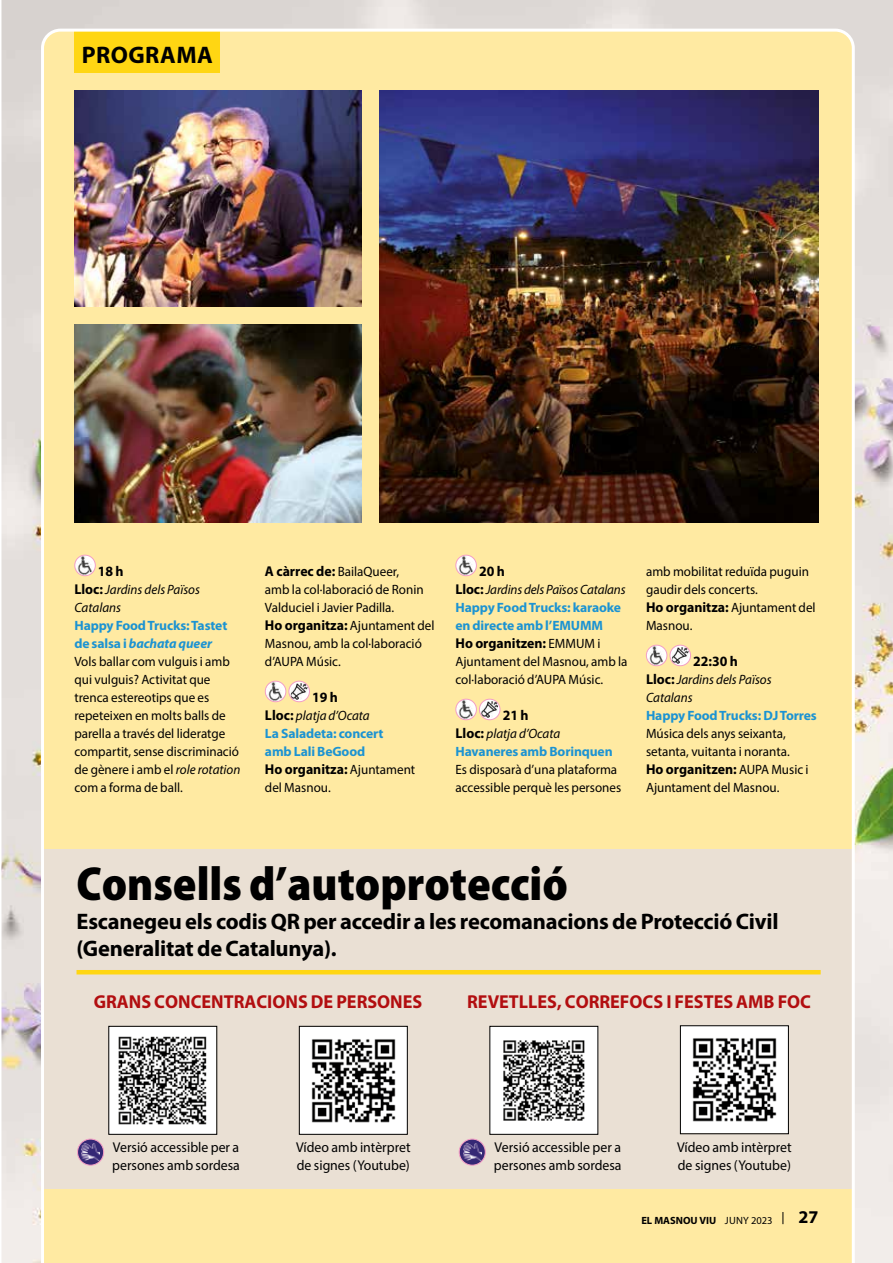
<style>
.page{position:relative;width:893px;height:1263px;background:#fff}
.page>*{position:absolute;margin:0;border:0;box-sizing:border-box;transform-origin:0 0}
.t1{font:900 semi-condensed 48px "Myriad Pro";color:#000}
.t2{font:700 24px "Myriad Pro";letter-spacing:.02em;color:#000}
.t3{font:700 22.5px/27px "Myriad Pro";letter-spacing:-.01em;color:#000}
.t4{font:700 18.75px "Myriad Pro";color:#b20e10}
.t5{font:700 18px "Myriad Pro";color:#000}
.t6{font:14.25px/18px "Myriad Pro";color:#000}
.t7{font:700 14.25px "Myriad Pro";color:#000}
.t8{font:13.5px/18px "Myriad Pro";color:#000}
.t9{font:700 13.5px/18px "Myriad Pro";letter-spacing:-.01em;color:#1c93d2}
.t10{font:italic 13.5px/18px "Myriad Pro";color:#000}
.t11{font:700 10.5px "Myriad Pro";color:#000}
.s1{font-weight:700;font-style:normal;font-size:14.25px}
.s2{font-weight:700;color:#1c93d2}
.s3{font-weight:700;font-style:italic;color:#1c93d2}
.s4{font-style:italic}
.s5{font-weight:700;font-size:14.25px}
.s6{font-size:14.25px;color:#000}
.s7{font-weight:400;font-style:italic;color:#000}
.s8{font-weight:400;font-size:13.5px}
.s9{font-weight:400}
</style>
<div class="page">
<img style="left:1px;top:0;width:892px;height:1263px">
<svg style="left:783px;top:1212px;width:1px;height:12px"></svg>
<h2 class="t2" style="left:82px;top:42px;width:132px">PROGRAMA</h2>
<p class="t7" style="left:98px;top:563px;width:27px">18 h</p>
<p class="t10" style="left:74px;top:580px;width:127px"><span class="s1">Lloc:</span> Jardins dels Països<br>Catalans</p>
<p class="t8" style="left:74px;top:616px;width:168px"><span class="s2">Happy Food Trucks: Tastet de salsa i</span> <span class="s3">bachata queer<br></span>Vols ballar com vulguis i amb qui vulguis? Activitat que trenca estereotips que es repeteixen en molts balls de parella a través del lideratge compartit, sense discriminació de gènere i amb el <span class="s4">role rotation </span>com a forma de ball.</p>
<p class="t8" style="left:265px;top:562px;width:171px"><span class="s5">A càrrec de:</span> BailaQueer,<br>amb la col·laboració de Ronin<br>Valduciel i Javier Padilla.<br><span class="s5">Ho organitza:</span> Ajuntament del<br>Masnou, amb la col·laboració d’AUPA Músic.</p>
<p class="t7" style="left:312px;top:689px;width:27px">19 h</p>
<p class="t9" style="left:265px;top:707px;width:120px"><span class="s6">Lloc:</span> <span class="s7">platja d’Ocata<br></span>La Saladeta: concert amb Lali BeGood</p>
<p class="t7" style="left:265px;top:761px;width:152px">Ho organitza: <span class="s8">Ajuntament</span></p>
<p class="t8" style="left:265px;top:778px;width:67px">del Masnou.</p>
<p class="t7" style="left:479px;top:563px;width:27px">20 h</p>
<p class="t9" style="left:455px;top:581px;width:172px"><span class="s6">Lloc:</span> <span class="s7">Jardins dels Països Catalans<br></span>Happy Food Trucks: karaoke en directe amb l’EMUMM</p>
<p class="t7" style="left:455px;top:635px;width:146px">Ho organitzen: <span class="s8">EMMUM i</span></p>
<p class="t8" style="left:455px;top:652px;width:174px">Ajuntament del Masnou, amb la col·laboració d’AUPA Músic.</p>
<p class="t7" style="left:503px;top:707px;width:27px">21 h</p>
<p class="t9" style="left:455px;top:725px;width:159px"><span class="s6">Lloc:</span> <span class="s7">platja d’Ocata<br></span>Havaneres amb Borinquen</p>
<p class="t8" style="left:455px;top:760px;width:167px">Es disposarà d’una plataforma accessible perquè les persones</p>
<p class="t8" style="left:646px;top:562px;width:171px">amb mobilitat reduïda puguin gaudir dels concerts.<br><span class="s5">Ho organitza:</span> Ajuntament del<br>Masnou.</p>
<p class="t7" style="left:693px;top:653px;width:46px">22:30 h</p>
<p class="t10" style="left:646px;top:670px;width:127px"><span class="s1">Lloc:</span> Jardins dels Països<br>Catalans</p>
<p class="t9" style="left:646px;top:707px;width:172px">Happy Food Trucks: DJ Torres</p>
<p class="t8" style="left:646px;top:724px;width:145px">Música dels anys seixanta, setanta, vuitanta i noranta.</p>
<p class="t7" style="left:646px;top:761px;width:164px">Ho organitzen: <span class="s8">AUPA Music i</span></p>
<p class="t8" style="left:646px;top:778px;width:135px">Ajuntament del Masnou.</p>
<h1 class="t1" style="left:77px;top:857px;width:493px">Consells d’autoprotecció</h1>
<h3 class="t3" style="left:77px;top:908px;width:704px">Escanegeu els codis QR per accedir a les recomanacions de Protecció Civil (Generalitat de Catalunya).</h3>
<h3 class="t4" style="left:94px;top:991px;width:330px">GRANS CONCENTRACIONS DE PERSONES</h3>
<h3 class="t4" style="left:467px;top:991px;width:345px">REVETLLES, CORREFOCS I FESTES AMB FOC</h3>
<p class="t6" style="left:112px;top:1138px;width:129px">Versió accessible per a persones amb sordesa</p>
<p class="t6" style="left:494px;top:1138px;width:129px">Versió accessible per a persones amb sordesa</p>
<p class="t6" style="left:296px;top:1138px;width:116px">Vídeo amb intèrpret de signes (Youtube)</p>
<p class="t6" style="left:677px;top:1138px;width:116px">Vídeo amb intèrpret de signes (Youtube)</p>
<p class="t11" style="left:641px;top:1215px;width:133px">EL MASNOU VIU <span class="s9">JUNY 2023</span></p>
<h3 class="t5" style="left:799px;top:1207px;width:21px">27</h3>
</div>
